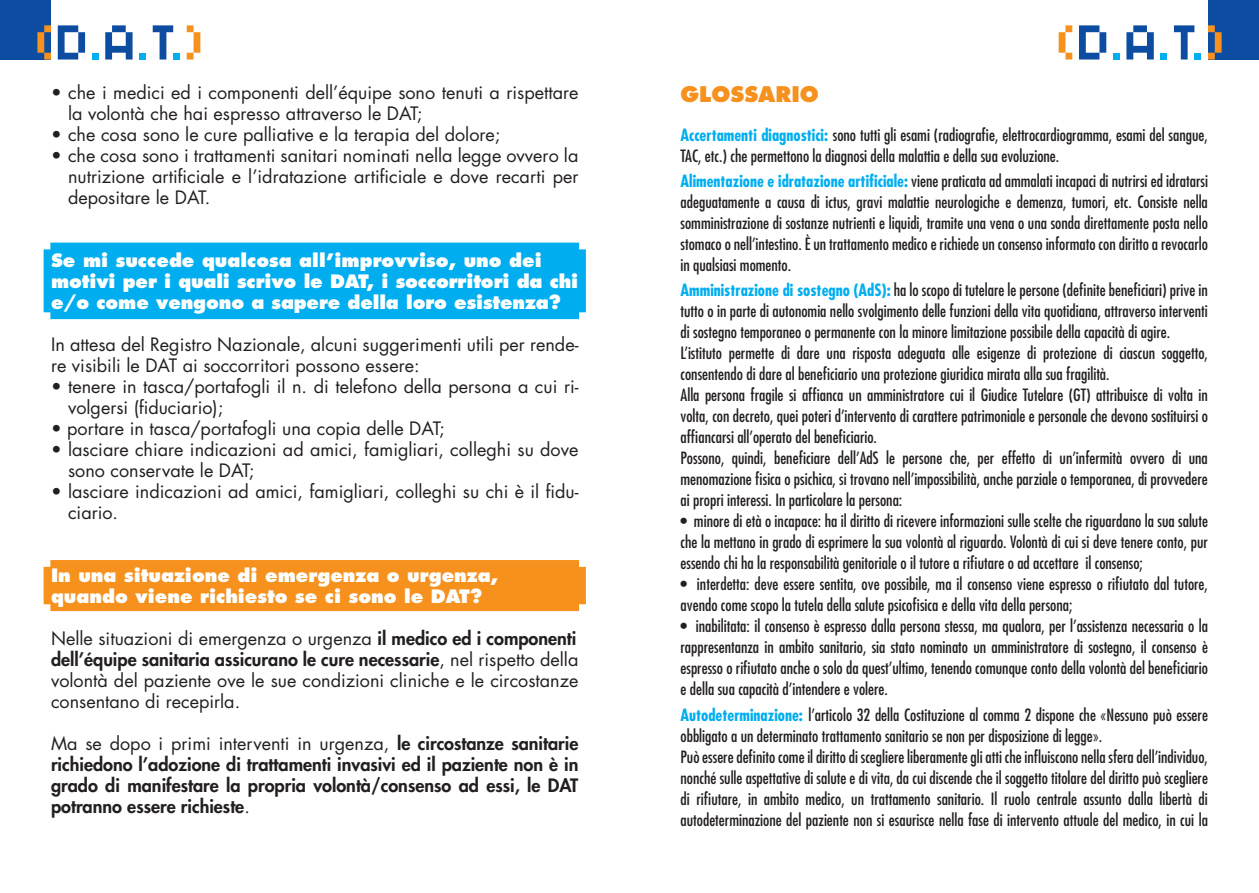
<style>
.page{position:relative;width:1259px;height:893px;background:#fff}
.page>*{position:absolute;margin:0;border:0;box-sizing:border-box;transform-origin:0 0}
.t1{font:800 21px "Futura";color:#f6911e}
.t2{font:18px/21px "Futura";color:#231f20}
.t3{font:800 18px/21px "Futura";color:#fff}
.t4{font:800 18px/21px "Futura";color:#231f20;text-align:justify}
.t5{font:condensed 16.5px/21px "Futura";color:#231f20}
.s1{font-weight:800}
.s2{font-weight:400}
.s3{font-weight:700;color:#00aeef}
</style>
<div class="page">
<div style="left:0;top:0;width:51px;height:60px;background:#0d4da1"></div>
<svg style="left:187px;top:25px;width:13px;height:35px"></svg>
<div style="left:173px;top:53px;width:7px;height:7px;background:#00aeef"></div>
<svg style="left:153px;top:25px;width:20px;height:35px"></svg>
<div style="left:139px;top:53px;width:7px;height:7px;background:#00aeef"></div>
<svg style="left:105px;top:25px;width:28px;height:35px"></svg>
<div style="left:92px;top:53px;width:7px;height:7px;background:#00aeef"></div>
<svg style="left:58px;top:25px;width:27px;height:35px"></svg>
<svg style="left:37px;top:25px;width:14px;height:35px"></svg>
<div style="left:1208px;top:0;width:51px;height:60px;background:#0d4da1"></div>
<svg style="left:1208px;top:25px;width:13px;height:35px"></svg>
<div style="left:1194px;top:53px;width:7px;height:7px;background:#00aeef"></div>
<svg style="left:1174px;top:25px;width:20px;height:35px"></svg>
<div style="left:1160px;top:53px;width:7px;height:7px;background:#00aeef"></div>
<svg style="left:1126px;top:25px;width:27px;height:35px"></svg>
<div style="left:1113px;top:53px;width:6px;height:7px;background:#00aeef"></div>
<svg style="left:1079px;top:25px;width:27px;height:35px"></svg>
<svg style="left:1058px;top:25px;width:14px;height:35px"></svg>
<div style="left:44px;top:560px;width:542px;height:51px;background:#f6911e"></div>
<div style="left:44px;top:243px;width:542px;height:76px;background:#00aeef"></div>
<p class="t2" style="left:68px;top:82px;width:512px;text-indent:-17px">• che i medici ed i componenti dell’équipe sono tenuti a rispettare la volontà che hai espresso attraverso le DAT;</p>
<p class="t2" style="left:51px;top:124px;width:451px">• che cosa sono le cure palliative e la terapia del dolore;</p>
<p class="t2" style="left:68px;top:145px;width:512px;text-align:justify;text-indent:-17px">• che cosa sono i trattamenti sanitari nominati nella legge ovvero la nutrizione artificiale e l’idratazione artificiale e dove recarti per depositare le DAT.</p>
<p class="t3" style="left:51px;top:250px;width:529px">Se mi succede qualcosa all’improvviso, uno dei motivi per i quali scrivo le DAT, i soccorritori da chi e/o come vengono a sapere della loro esistenza?</p>
<p class="t2" style="left:51px;top:334px;width:529px">In attesa del Registro Nazionale, alcuni suggerimenti utili per rende&shy;re visibili le DAT ai soccorritori possono essere:</p>
<p class="t2" style="left:68px;top:376px;width:512px;text-indent:-17px">• tenere in tasca/portafogli il n. di telefono della persona a cui ri&shy;volgersi (fiduciario);</p>
<p class="t2" style="left:51px;top:418px;width:395px">• portare in tasca/portafogli una copia delle DAT;</p>
<p class="t2" style="left:68px;top:439px;width:512px;text-indent:-17px">• lasciare chiare indicazioni ad amici, famigliari, colleghi su dove sono conservate le DAT;</p>
<p class="t2" style="left:68px;top:481px;width:512px;text-indent:-17px">• lasciare indicazioni ad amici, famigliari, colleghi su chi è il fidu&shy;ciario.</p>
<p class="t3" style="left:51px;top:565px;width:449px">In una situazione di emergenza o urgenza, quando viene richiesto se ci sono le DAT?</p>
<p class="t2" style="left:51px;top:628px;width:529px;text-align:justify">Nelle situazioni di emergenza o urgenza <span class="s1">il medico ed i componenti dell’équipe sanitaria assicurano le cure necessarie</span>, nel rispetto della volontà del paziente ove le sue condizioni cliniche e le circostanze consentano di recepirla.</p>
<p class="t4" style="left:51px;top:733px;width:529px"><span class="s2">Ma se dopo i primi interventi in urgenza,</span> le circostanze sanitarie richiedono l’adozione di trattamenti invasivi ed il paziente non è in grado di manifestare la propria volontà/consenso ad essi, le DAT potranno essere richieste<span class="s2">.</span></p>
<p class="t1" style="left:680px;top:81px;width:140px">GLOSSARIO</p>
<p class="t5" style="left:680px;top:124px;width:529px"><span class="s3">Accertamenti diagnostici:</span> sono tutti gli esami (radiografie, elettrocardiogramma, esami del sangue,<br>TAC, etc.) che permettono la diagnosi della malattia e della sua evoluzione.</p>
<p class="t5" style="left:680px;top:170px;width:529px;text-align:justify"><span class="s3">Alimentazione e idratazione artificiale:</span> viene praticata ad ammalati incapaci di nutrirsi ed idratarsi adeguatamente a causa di ictus, gravi malattie neurologiche e demenza, tumori, etc. Consiste nella somministrazione di sostanze nutrienti e liquidi, tramite una vena o una sonda direttamente posta nello stomaco o nell’intestino. È un trattamento medico e richiede un consenso informato con diritto a revocarlo in qualsiasi momento.</p>
<p class="t5" style="left:680px;top:280px;width:529px"><span class="s3">Amministrazione di sostegno (AdS):</span> ha lo scopo di tutelare le persone (definite beneficiari) prive in tutto o in parte di autonomia nello svolgimento delle funzioni della vita quotidiana, attraverso interventi di sostegno temporaneo o permanente con la minore limitazione possibile della capacità di agire.<br>L’istituto permette di dare una risposta adeguata alle esigenze di protezione di ciascun soggetto, consentendo di dare al beneficiario una protezione giuridica mirata alla sua fragilità.<br>Alla persona fragile si affianca un amministratore cui il Giudice Tutelare (GT) attribuisce di volta in volta, con decreto, quei poteri d’intervento di carattere patrimoniale e personale che devono sostituirsi o affiancarsi all’operato del beneficiario.<br>Possono, quindi, beneficiare dell’AdS le persone che, per effetto di un’infermità ovvero di una menomazione fisica o psichica, si trovano nell’impossibilità, anche parziale o temporanea, di provvedere ai propri interessi. In particolare la persona:</p>
<p class="t5" style="left:680px;top:511px;width:529px;text-align:justify">• minore di età o incapace: ha il diritto di ricevere informazioni sulle scelte che riguardano la sua salute che la mettano in grado di esprimere la sua volontà al riguardo. Volontà di cui si deve tenere conto, pur essendo chi ha la responsabilità genitoriale o il tutore a rifiutare o ad accettare il consenso;</p>
<p class="t5" style="left:680px;top:574px;width:529px">• interdetta: deve essere sentita, ove possibile, ma il consenso viene espresso o rifiutato dal tutore, avendo come scopo la tutela della salute psicofisica e della vita della persona;</p>
<p class="t5" style="left:680px;top:616px;width:529px;text-align:justify">• inabilitata: il consenso è espresso dalla persona stessa, ma qualora, per l’assistenza necessaria o la rappresentanza in ambito sanitario, sia stato nominato un amministratore di sostegno, il consenso è espresso o rifiutato anche o solo da quest’ultimo, tenendo comunque conto della volontà del beneficiario e della sua capacità d’intendere e volere.</p>
<p class="t5" style="left:680px;top:704px;width:529px"><span class="s3">Autodeterminazione:</span> l’articolo 32 della Costituzione al comma 2 dispone che «Nessuno può essere obbligato a un determinato trattamento sanitario se non per disposizione di legge».<br>Può essere definito come il diritto di scegliere liberamente gli atti che influiscono nella sfera dell’individuo, nonché sulle aspettative di salute e di vita, da cui discende che il soggetto titolare del diritto può scegliere di rifiutare, in ambito medico, un trattamento sanitario. Il ruolo centrale assunto dalla libertà di autodeterminazione del paziente non si esaurisce nella fase di intervento attuale del medico, in cui la</p>
</div>
